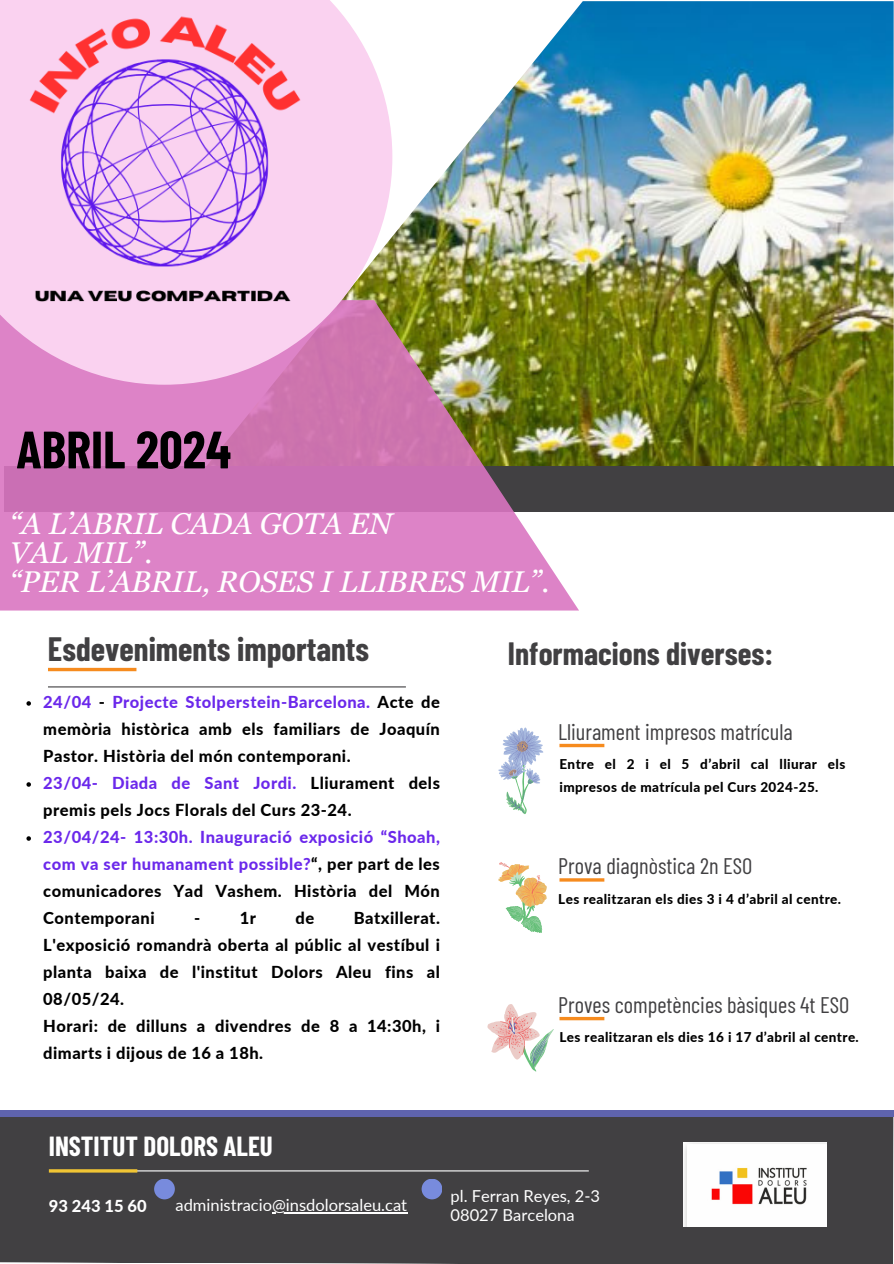
<style>
.page{position:relative;width:894px;height:1264px;background:#fff}
.page>*{position:absolute;margin:0;border:0;box-sizing:border-box;transform-origin:0 0}
.t1{font:700 52.5px "Barlow Condensed";color:#000}
.t2{font:700 33px "Barlow Condensed";color:#414042}
.t3{font:700 31.5px "Barlow Condensed";color:#414042}
.t4{font:italic 30px/29.2px "Georgia Pro";color:#fff}
.t5{font:700 27px "Barlow Condensed";color:#fff}
.t6{font:22.5px "Barlow Condensed";color:#414042}
.t7{font:800 16.5px/27px "Lato";letter-spacing:.03em;color:#000}
.t8{font:800 16.5px/27px "Lato";letter-spacing:.03em;color:#6b28eb;text-align:justify}
.t9{font:16.5px "Lato";color:#fff}
.t10{font:800 16.5px "Lato";color:#fff}
.t11{font:800 13.5px/22.5px "Lato";letter-spacing:.03em;color:#000}
.s1{color:#6b28eb}
.s2{color:#000}
</style>
<div class="page">
<img style="left:392px;top:1px;width:501px;height:465px">
<div style="left:4px;top:466px;width:889px;height:46px;background:#414042"></div>
<svg style="left:0;top:300px;width:578px;height:310px;background:#c47fa5"></svg>
<div style="left:0;top:1116px;width:893px;height:147px;background:#414042"></div>
<div style="left:0;top:1109px;width:893px;height:7px;background:#5e63ad"></div>
<hr style="left:48px;top:686px;width:358px;height:1px;background:#414042">
<hr style="left:48px;top:668px;width:88px;height:3px;background:#f68b1e">
<svg style="left:559px;top:743px;width:45px;height:4px"></svg>
<hr style="left:559px;top:878px;width:45px;height:3px;background:#f68b1e">
<svg style="left:559px;top:1016px;width:45px;height:4px"></svg>
<hr style="left:51px;top:1170px;width:537px;height:1px;background:#fff">
<hr style="left:49px;top:1169px;width:88px;height:3px;background:#f0c534">
<img style="left:0;top:0;width:392px;height:385px">
<svg style="left:498px;top:727px;width:45px;height:87px"></svg>
<svg style="left:498px;top:862px;width:48px;height:70px"></svg>
<svg style="left:487px;top:1004px;width:66px;height:67px"></svg>
<img style="left:683px;top:1142px;width:143px;height:83px">
<div style="left:154px;top:1178px;width:21px;height:21px;background:#788bdd;border-radius:50%"></div>
<div style="left:421px;top:1178px;width:21px;height:21px;background:#788bdd;border-radius:50%"></div>
<hr style="left:272px;top:1211px;width:135px;height:2px;background:#fff">
<svg style="left:26px;top:701px;width:5px;height:4px"></svg>
<svg style="left:26px;top:782px;width:5px;height:4px"></svg>
<svg style="left:26px;top:836px;width:5px;height:4px"></svg>
<p class="t1" style="left:16px;top:416px;width:216px">ABRIL 2024</p>
<p class="t4" style="left:10px;top:508px;width:541px">“A L’ABRIL CADA GOTA EN<br>VAL MIL”.<br>“PER L’ABRIL, ROSES I LLIBRES MIL”.</p>
<p class="t2" style="left:48px;top:628px;width:322px">Esdeveniments importants</p>
<p class="t3" style="left:508px;top:633px;width:266px">Informacions diverses:</p>
<h5 class="t7" style="left:43px;top:688px;width:398px;text-align:justify"><span class="s1">24/04</span> - <span class="s1">Projecte Stolperstein-Barcelona.</span> Acte de memòria històrica amb els familiars de Joaquín Pastor. Història del món contemporani.</h5>
<p class="t7" style="left:43px;top:769px;width:398px"><span class="s1">23/04- Diada de Sant Jordi.</span> Lliurament dels premis pels Jocs Florals del Curs 23-24.</p>
<p class="t8" style="left:43px;top:823px;width:398px">23/04/24- 13:30h. Inauguració exposició “Shoah, com va ser humanament possible?<span class="s2">“, per part de les comunicadores Yad Vashem. Història del Món Contemporani</span></p>
<h5 class="t6" style="left:558px;top:717px;width:236px">Lliurament impresos matrícula</h5>
<p class="t11" style="left:559px;top:752px;width:287px">Entre el 2 i el 5 d’abril cal lliurar els impresos de matrícula pel Curs 2024-25.</p>
<p class="t6" style="left:558px;top:851px;width:196px">Prova diagnòstica 2n ESO</p>
<h5 class="t11" style="left:558px;top:887px;width:284px">Les realitzaran els dies 3 i 4 d’abril al centre.</h5>
<p class="t7" style="left:43px;top:904px;width:398px;text-indent:310px">Batxillerat.<br>L'exposició romandrà oberta al públic al vestíbul i planta baixa de l'institut Dolors Aleu fins al<br>08/05/24.<br>Horari: de dilluns a divendres de 8 a 14:30h, i dimarts i dijous de 16 a 18h.</p>
<p class="t7" style="left:194px;top:904px;width:63px">- 1r</p>
<p class="t7" style="left:295px;top:904px;width:20px">de</p>
<p class="t6" style="left:558px;top:990px;width:292px">Proves competències bàsiques 4t ESO</p>
<p class="t11" style="left:559px;top:1025px;width:301px">Les realitzaran els dies 16 i 17 d’abril al centre.</p>
<h4 class="t5" style="left:49px;top:1128px;width:225px">INSTITUT DOLORS ALEU</h4>
<h3 class="t10" style="left:49px;top:1195px;width:99px">93 243 15 60</h3>
<h2 class="t9" style="left:175px;top:1194px;width:233px">administracio@insdolorsaleu.cat</h2>
<p class="t9" style="left:450px;top:1185px;width:151px">pl. Ferran Reyes, 2-3</p>
<h6 class="t9" style="left:450px;top:1205px;width:126px">08027 Barcelona</h6>
</div>
